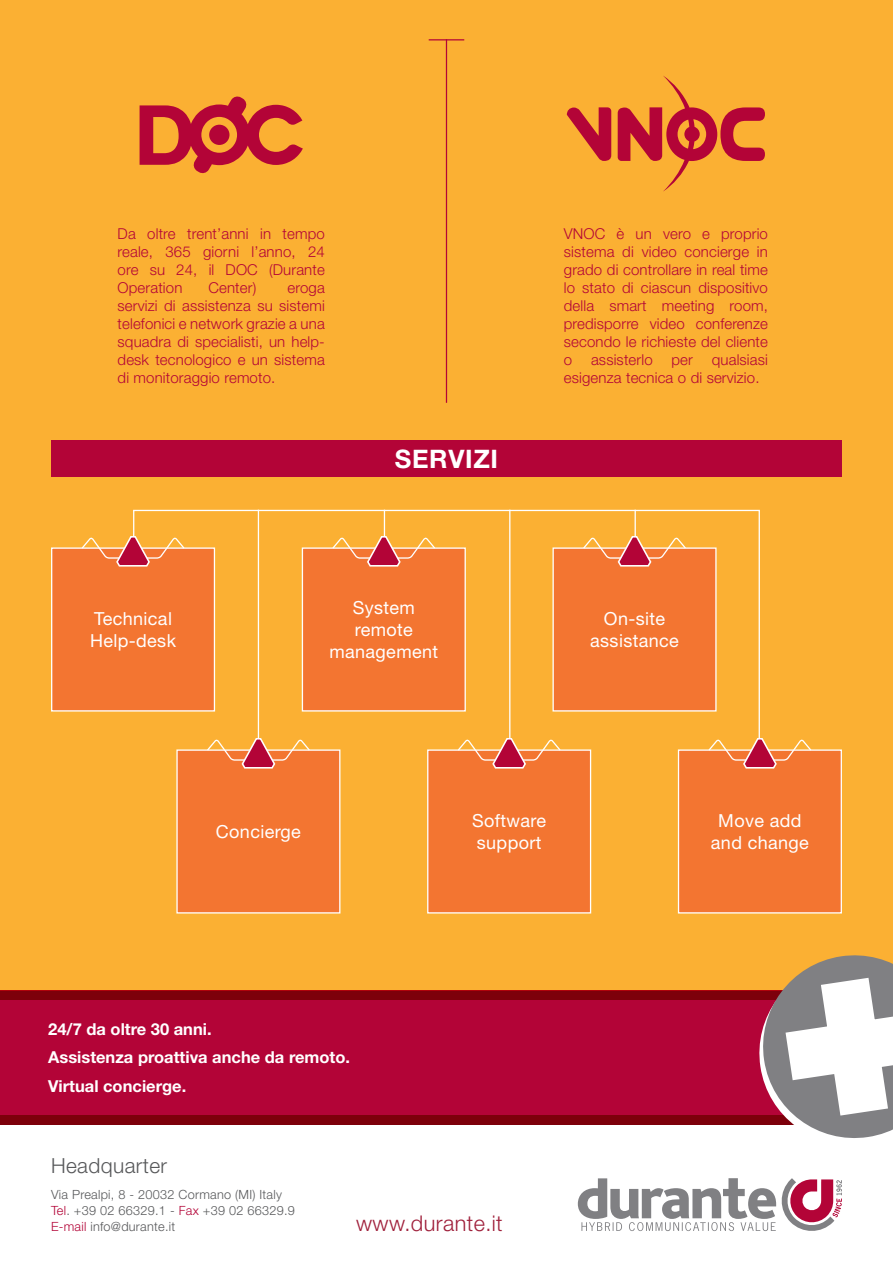
<style>
.page{position:relative;width:893px;height:1263px;background:#fff}
.page>*{position:absolute;margin:0;border:0;box-sizing:border-box;transform-origin:0 0}
.t1{font:700 25.5px "Helvetica Neue LT Std";letter-spacing:.025em;color:#fff}
.t2{font:300 21.75px "Helvetica Neue LT Std";letter-spacing:.02em;color:#a0213c}
.t3{font:300 20.85px "Helvetica Neue LT Std";letter-spacing:.02em;color:#57585a}
.t4{font:18px/21.6px "Helvetica Neue LT Std";letter-spacing:.02em;color:#fff;text-align:center}
.t5{font:700 16.5px/28.3px "Helvetica Neue LT Std";color:#fff}
.t6{font:300 15px/18px "Helvetica Neue LT Std";letter-spacing:.01em;color:#b30437;text-align:justify}
.t7{font:300 12.75px/16.2px "Helvetica Neue LT Std";letter-spacing:.02em;color:#57585a}
.s1{color:#b30437}
</style>
<div class="page">
<div style="left:0;top:0;width:893px;height:993px;background:#fbb033"></div>
<div style="left:0;top:990px;width:893px;height:134px;background:#b30437"></div>
<div style="left:0;top:990px;width:893px;height:10px;background:#7d000b"></div>
<div style="left:0;top:1115px;width:893px;height:9px;background:#7d000b"></div>
<svg style="left:578px;top:1178px;width:264px;height:54px"></svg>
<svg style="left:132px;top:509px;width:628px;height:228px"></svg>
<hr style="left:258px;top:510px;width:1px;height:228px;background:#fff">
<hr style="left:384px;top:510px;width:1px;height:36px;background:#fff">
<hr style="left:509px;top:510px;width:1px;height:228px;background:#fff">
<hr style="left:634px;top:510px;width:2px;height:36px;background:#fff">
<div style="left:52px;top:548px;width:162px;height:163px;background:#f37531"></div>
<div style="left:51px;top:547px;width:164px;height:164px;border:1px solid #fff"></div>
<svg style="left:80px;top:535px;width:106px;height:32px"></svg>
<div style="left:177px;top:750px;width:163px;height:163px;background:#f37531"></div>
<div style="left:176px;top:749px;width:164px;height:164px;border:1px solid #fff"></div>
<svg style="left:206px;top:737px;width:105px;height:32px"></svg>
<div style="left:302px;top:548px;width:163px;height:163px;background:#f37531"></div>
<div style="left:302px;top:547px;width:164px;height:164px;border:1px solid #fff"></div>
<svg style="left:331px;top:535px;width:106px;height:32px"></svg>
<div style="left:428px;top:750px;width:163px;height:163px;background:#f37531"></div>
<div style="left:427px;top:749px;width:164px;height:164px;border:1px solid #fff"></div>
<svg style="left:456px;top:737px;width:106px;height:32px"></svg>
<div style="left:553px;top:548px;width:163px;height:163px;background:#f37531"></div>
<div style="left:552px;top:547px;width:165px;height:164px;border:1px solid #fff"></div>
<svg style="left:582px;top:535px;width:105px;height:32px"></svg>
<div style="left:678px;top:750px;width:163px;height:163px;background:#f37531"></div>
<div style="left:678px;top:749px;width:164px;height:164px;border:1px solid #fff"></div>
<svg style="left:707px;top:737px;width:106px;height:32px"></svg>
<div style="left:51px;top:441px;width:791px;height:36px;background:#b30437"></div>
<svg style="left:140px;top:96px;width:163px;height:78px"></svg>
<div style="left:209px;top:125px;width:20px;height:20px;background:#b30437;border-radius:50%"></div>
<svg style="left:618px;top:76px;width:147px;height:116px"></svg>
<svg style="left:567px;top:107px;width:44px;height:54px"></svg>
<hr style="left:446px;top:39px;width:1px;height:364px;background:#b30437">
<hr style="left:429px;top:39px;width:35px;height:1px;background:#b30437">
<svg style="left:753px;top:955px;width:140px;height:183px"></svg>
<p class="t6" style="left:118px;top:224px;width:209px">Da oltre trent’anni in tempo reale, 365 giorni l’anno, 24 ore su 24, il DOC (Durante Operation</p>
<p class="t6" style="left:208px;top:278px;width:49px">Center)</p>
<p class="t6" style="left:118px;top:278px;width:209px;text-indent:170px">eroga servizi di assistenza su sistemi telefonici e network grazie a una squadra di specialisti, un help&shy;desk tecnologico e un sistema di monitoraggio remoto.</p>
<h1 class="t1" style="left:395px;top:444px;width:105px">SERVIZI</h1>
<p class="t4" style="left:90px;top:608px;width:87px;text-align:left">Technical<br>Help-desk</p>
<p class="t4" style="left:329px;top:597px;width:110px">System remote management</p>
<p class="t6" style="left:564px;top:224px;width:206px">VNOC è un vero e proprio sistema di video concierge in grado di controllare in real time lo stato di ciascun dispositivo della smart meeting room, predisporre video conferenze secondo le richieste del cliente o</p>
<p class="t6" style="left:564px;top:350px;width:206px;text-indent:148px">qualsiasi esigenza tecnica o di servizio.</p>
<p class="t6" style="left:591px;top:350px;width:63px">assisterlo</p>
<p class="t6" style="left:671px;top:350px;width:23px">per</p>
<p class="t4" style="left:590px;top:608px;width:90px">On-site assistance</p>
<p class="t4" style="left:216px;top:820px;width:87px">Concierge</p>
<p class="t4" style="left:472px;top:810px;width:76px;text-align:left">Software support</p>
<p class="t4" style="left:711px;top:810px;width:99px">Move add and change</p>
<p class="t5" style="left:48px;top:1014px;width:303px">24/7 da oltre 30 anni.<br>Assistenza proattiva anche da remoto.<br>Virtual concierge.</p>
<h3 class="t3" style="left:51px;top:1152px;width:118px">Headquarter</h3>
<p class="t7" style="left:51px;top:1186px;width:245px">Via Prealpi, 8 - 20032 Cormano (MI) Italy<br><span class="s1">Tel</span>. +39 02 66329.1 - <span class="s1">Fax</span> +39 02 66329.9<br><span class="s1">E-mail</span> info@durante.it</p>
<h2 class="t2" style="left:356px;top:1210px;width:148px">www.durante.it</h2>
</div>
